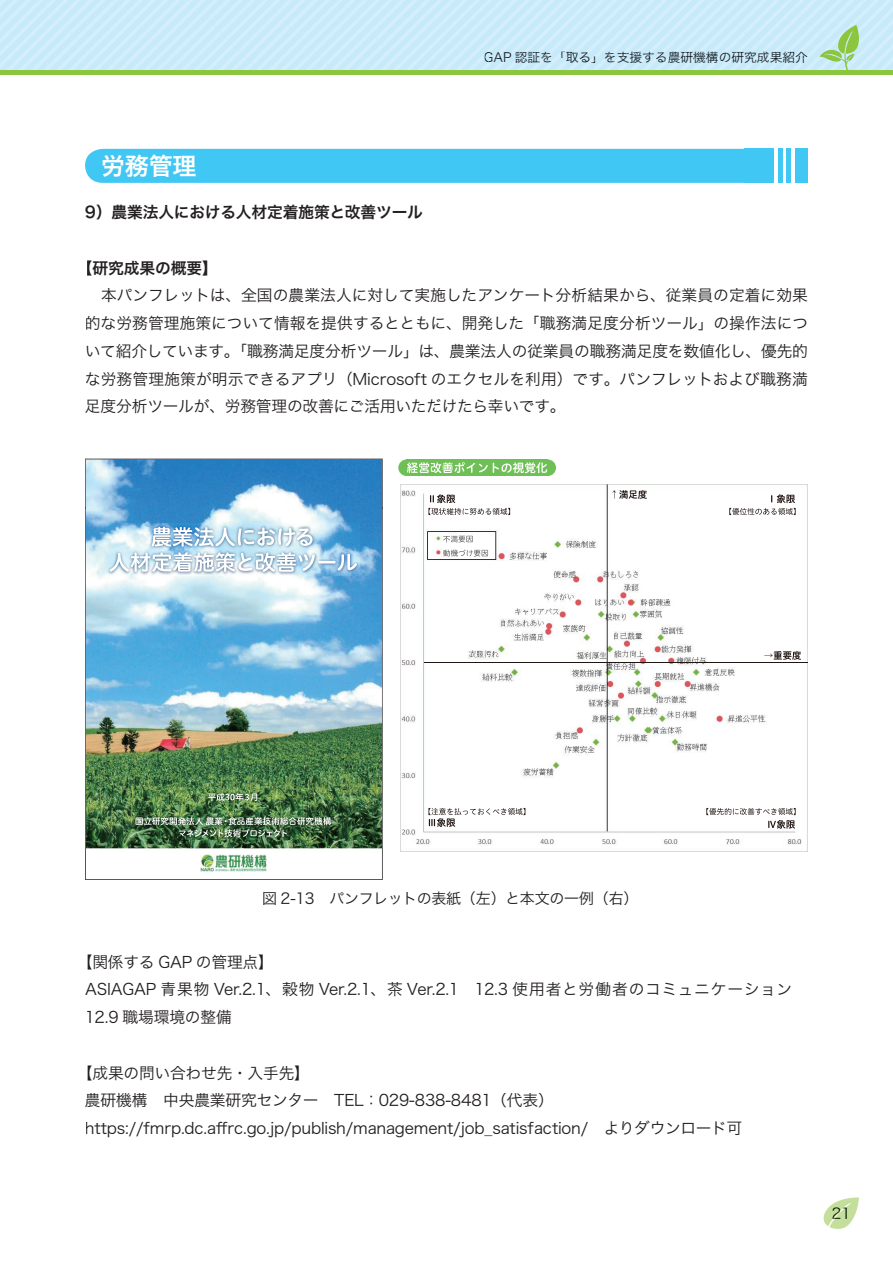
<style>
.page{position:relative;width:893px;height:1263px;background:#fff}
.page>*{position:absolute;margin:0;border:0;box-sizing:border-box;transform-origin:0 0}
.t1{font:24px "Hira Kaku Pro W6";color:#fff}
.t2{font:15.75px/27.8px "Hira Kaku Pro W3";letter-spacing:-.01em;color:#231f20}
.t3{font:15.75px "Hira Kaku Pro W6";letter-spacing:-.01em;color:#231f20}
.t4{font:15px "Hira Kaku Pro W3";letter-spacing:-.02em;color:#231f20}
.t5{font:12.75px "Hira Kaku Pro W3";color:#101a21}
</style>
<div class="page">
<svg style="left:823px;top:1197px;width:36px;height:32px"></svg>
<svg style="left:0;top:0;width:893px;height:74px;background:#c7e9ee"></svg>
<div style="left:85px;top:149px;width:659px;height:34px;background:#40c7f4"></div>
<div style="left:744px;top:149px;width:30px;height:34px;background:#40c7f4"></div>
<hr style="left:778px;top:149px;width:4px;height:34px;background:#40c7f4">
<hr style="left:787px;top:149px;width:4px;height:34px;background:#40c7f4">
<div style="left:795px;top:149px;width:13px;height:34px;background:#40c7f4"></div>
<img style="left:85px;top:459px;width:298px;height:421px">
<img style="left:85px;top:459px;width:297px;height:49px">
<img style="left:85px;top:508px;width:50px;height:340px">
<img style="left:332px;top:508px;width:50px;height:340px">
<svg style="left:398px;top:459px;width:158px;height:17px;background:#8fcd7c"></svg>
<img style="left:401px;top:485px;width:407px;height:367px">
<hr style="left:424px;top:662px;width:384px;height:1px;background:#211613">
<svg style="left:428px;top:494px;width:82px;height:21px"></svg>
<svg style="left:729px;top:494px;width:67px;height:21px"></svg>
<svg style="left:706px;top:808px;width:90px;height:21px"></svg>
<svg style="left:428px;top:808px;width:97px;height:19px"></svg>
<svg style="left:612px;top:490px;width:35px;height:9px"></svg>
<svg style="left:764px;top:651px;width:37px;height:9px"></svg>
<div style="left:442px;top:534px;width:53px;height:24px;background:#fff"></div>
<svg style="left:443px;top:535px;width:30px;height:7px"></svg>
<svg style="left:443px;top:549px;width:45px;height:8px"></svg>
<h1 class="t1" style="left:101px;top:144px;width:97px">労務管理</h1>
<p class="t3" style="left:85px;top:198px;width:339px">9）農業法人における人材定着施策と改善ツール</p>
<p class="t5" style="left:484px;top:46px;width:326px">GAP 認証を「取る」を支援する農研機構の研究成果紹介</p>
<p class="t3" style="left:77px;top:254px;width:142px">【研究成果の概要】</p>
<p class="t2" style="left:85px;top:281px;width:725px;text-align:justify">　本パンフレットは、全国の農業法人に対して実施したアンケート分析結果から、従業員の定着に効果的な労務管理施策について情報を提供するとともに、開発した「職務満足度分析ツール」の操作法について紹介しています。「職務満足度分析ツール」は、農業法人の従業員の職務満足度を数値化し、優先的な労務管理施策が明示できるアプリ（Microsoft のエクセルを利用）です。パンフレットおよび職務満足度分析ツールが、労務管理の改善にご活用いただけたら幸いです。</p>
<p class="t4" style="left:262px;top:884px;width:378px">図 2-13　パンフレットの表紙（左）と本文の一例（右）</p>
<p class="t2" style="left:85px;top:947px;width:725px;text-indent:-8px">【関係する GAP の管理点】<br>ASIAGAP 青果物 Ver.2.1、穀物 Ver.2.1、茶 Ver.2.1　12.3 使用者と労働者のコミュニケーション　<br>12.9 職場環境の整備</p>
<p class="t2" style="left:85px;top:1058px;width:659px;text-indent:-8px">【成果の問い合わせ先・入手先】<br>農研機構　中央農業研究センター　TEL：029-838-8481（代表）https://fmrp.dc.affrc.go.jp/publish/management/job_satisfaction/　よりダウンロード可</p>
<p class="t4" style="left:831px;top:1200px;width:21px">21</p>
</div>
